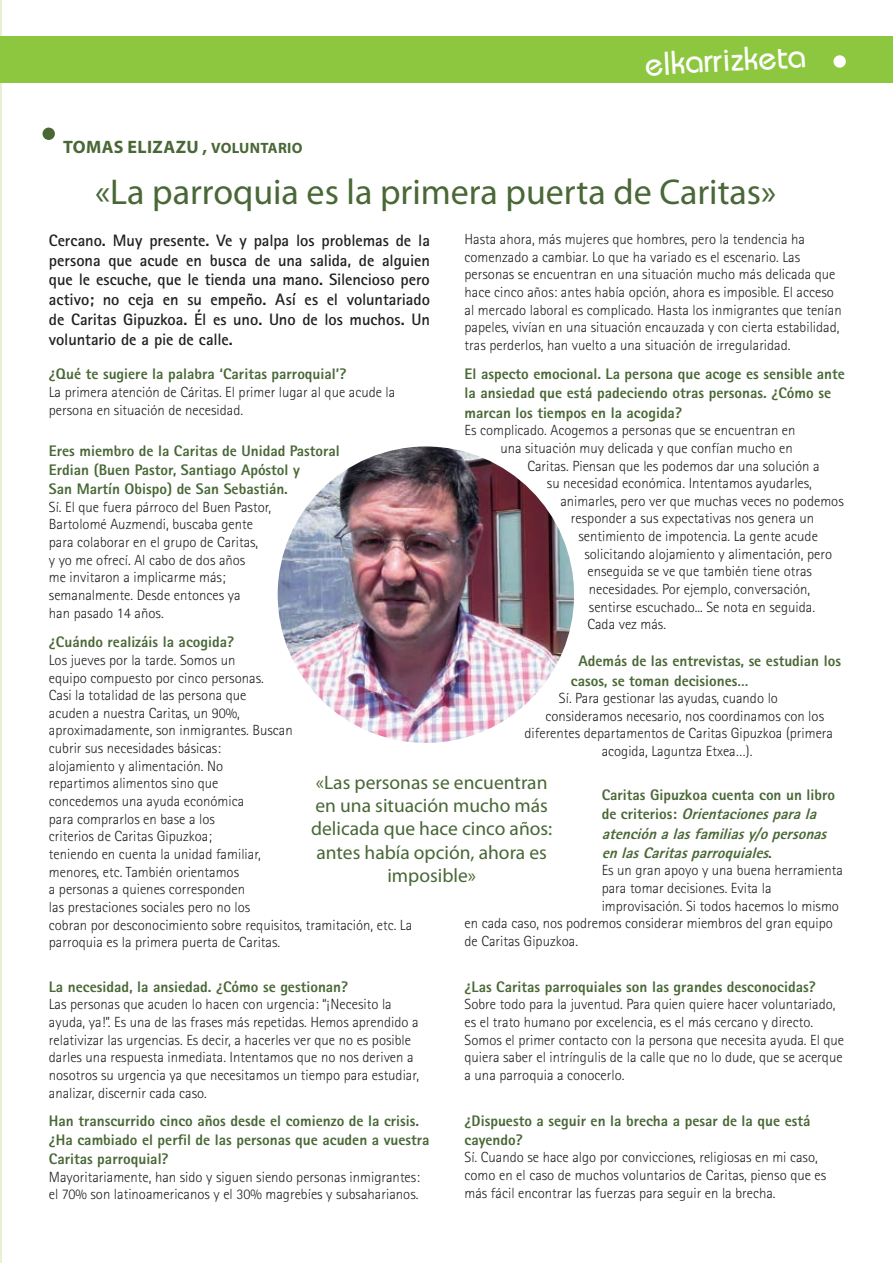
<style>
.page{position:relative;width:893px;height:1263px;background:#fff}
.page>*{position:absolute;margin:0;border:0;box-sizing:border-box;transform-origin:0 0}
.t1{font:36px "Myriad Pro";color:#496836}
.t2{font:500 33px "Bauhaus";color:#fff}
.t3{font:19.5px/23.4px "Myriad Pro";color:#496836;text-align:center}
.t4{font:700 18px "Myriad Pro";letter-spacing:.02em;color:#496836}
.t5{font:700 16.5px/19.8px "Rotis Sans Serif";letter-spacing:-.005em;color:#231f20;text-align:justify}
.t6{font:800 15.3px/19.2px "Rotis Sans Serif";color:#496836}
.t7{font:italic 800 15.3px/19.2px "Rotis Sans Serif";color:#496836}
.t8{font:300 14.7px/17.7px "Rotis Sans Serif";color:#231f20}
.s1{font-size:15px}
.s2{font-style:normal}
</style>
<div class="page">
<hr style="left:0;top:0;width:1px;height:1263px;background:#e6f1d4">
<div style="left:0;top:36px;width:893px;height:47px;background:#8dc73f"></div>
<div style="left:833px;top:55px;width:13px;height:13px;background:#fff;border-radius:50%"></div>
<div style="left:43px;top:128px;width:12px;height:12px;background:#496836;border-radius:50%"></div>
<img style="left:278px;top:446px;width:296px;height:297px;border-radius:148px">
<h2 class="t2" style="left:644px;top:45px;width:163px;rotate:-3deg">elkarrizketa</h2>
<p class="t4" style="left:63px;top:136px;width:241px">TOMAS ELIZAZU , <span class="s1">VOLUNTARIO</span></p>
<h1 class="t1" style="left:95px;top:173px;width:683px">«La parroquia es la primera puerta de Caritas»</h1>
<p class="t8" style="left:465px;top:230px;width:379px">Hasta ahora, más mujeres que hombres, pero la tendencia ha comenzado a cambiar. Lo que ha variado es el escenario. Las personas se encuentran en una situación mucho más delicada que hace cinco años: antes había opción, ahora es imposible. El acceso al mercado laboral es complicado. Hasta los inmigrantes que tenían papeles, vivían en una situación encauzada y con cierta estabilidad, tras perderlos, han vuelto a una situación de irregularidad.</p>
<p class="t6" style="left:465px;top:364px;width:382px">El aspecto emocional. La persona que acoge es sensible ante la ansiedad que está padeciendo otras personas. ¿Cómo se marcan los tiempos en la acogida?</p>
<p class="t8" style="left:465px;top:421px;width:332px">Es complicado. Acogemos a personas que se encuentran en</p>
<p class="t8" style="left:500px;top:439px;width:294px">una situación muy delicada y que confían mucho en</p>
<p class="t8" style="left:527px;top:457px;width:294px">Caritas. Piensan que les podemos dar una solución a</p>
<p class="t8" style="left:547px;top:474px;width:266px">su necesidad económica. Intentamos ayudarles,</p>
<p class="t8" style="left:560px;top:492px;width:285px">animarles, pero ver que muchas veces no podemos</p>
<p class="t8" style="left:571px;top:510px;width:245px">responder a sus expectativas nos genera un</p>
<p class="t8" style="left:578px;top:527px;width:241px">sentimiento de impotencia. La gente acude</p>
<p class="t8" style="left:584px;top:545px;width:249px">solicitando alojamiento y alimentación, pero</p>
<p class="t8" style="left:587px;top:563px;width:226px">enseguida se ve que también tiene otras</p>
<p class="t8" style="left:589px;top:580px;width:223px">necesidades. Por ejemplo, conversación,</p>
<p class="t8" style="left:589px;top:598px;width:228px">sentirse escuchado... Se nota en seguida.</p>
<p class="t8" style="left:587px;top:615px;width:80px">Cada vez más.</p>
<p class="t6" style="left:571px;top:651px;width:272px;text-indent:7px">Además de las entrevistas, se estudian los casos, se toman decisiones…</p>
<p class="t8" style="left:559px;top:689px;width:221px">Sí. Para gestionar las ayudas, cuando lo</p>
<p class="t8" style="left:545px;top:707px;width:280px">consideramos necesario, nos coordinamos con los</p>
<p class="t8" style="left:524px;top:725px;width:310px">diferentes departamentos de Caritas Gipuzkoa (primera</p>
<p class="t8" style="left:602px;top:742px;width:152px">acogida, Laguntza Etxea…).</p>
<p class="t7" style="left:602px;top:785px;width:235px"><span class="s2">Caritas Gipuzkoa cuenta con un libro d e c r i t e r i o s :</span> Orientacionesparala atenciónalasfamiliasy/opersonas enlasCaritasparroquiales<span class="s2">.</span></p>
<p class="t8" style="left:602px;top:861px;width:243px">Es un gran apoyo y una buena herramienta</p>
<p class="t8" style="left:602px;top:879px;width:171px">para tomar decisiones. Evita la</p>
<p class="t8" style="left:602px;top:897px;width:239px">improvisación. Si todos hacemos lo mismo</p>
<p class="t8" style="left:465px;top:914px;width:370px">en cada caso, nos podremos considerar miembros del gran equipo</p>
<p class="t8" style="left:465px;top:932px;width:115px">de Caritas Gipuzkoa.</p>
<p class="t6" style="left:465px;top:977px;width:353px">¿Las Caritas parroquiales son las grandes desconocidas?</p>
<p class="t8" style="left:465px;top:995px;width:381px">Sobre todo para la juventud. Para quien quiere hacer voluntariado, es el trato humano por excelencia, es el más cercano y directo.<br>Somos el primer contacto con la persona que necesita ayuda. El que quiera saber el intríngulis de la calle que no lo dude, que se acerque a una parroquia a conocerlo.</p>
<p class="t6" style="left:465px;top:1111px;width:347px">¿Dispuesto a seguir en la brecha a pesar de la que está cayendo?</p>
<p class="t8" style="left:465px;top:1148px;width:363px">Sí. Cuando se hace algo por convicciones, religiosas en mi caso, como en el caso de muchos voluntarios de Caritas, pienso que es más fácil encontrar las fuerzas para seguir en la brecha.</p>
<p class="t5" style="left:49px;top:230px;width:383px">Cercano. Muy presente. Ve y palpa los problemas de la persona que acude en busca de una salida, de alguien que le escuche, que le tienda una mano. Silencioso pero activo; no ceja en su empeño. Así es el voluntariado de Caritas Gipuzkoa. Él es uno. Uno de los muchos. Un voluntario de a pie de calle.</p>
<p class="t6" style="left:49px;top:364px;width:299px">¿Qué te sugiere la palabra ‘Caritas parroquial’?</p>
<p class="t8" style="left:49px;top:383px;width:348px">La primera atención de Cáritas. El primer lugar al que acude la persona en situación de necesidad.</p>
<p class="t6" style="left:49px;top:441px;width:293px">Eres miembro de la Caritas de Unidad Pastoral<br>Erdian (Buen Pastor, Santiago Apóstol y<br>San Martín Obispo) de San Sebastián.</p>
<p class="t8" style="left:49px;top:498px;width:224px">Sí. El que fuera párroco del Buen Pastor,<br>Bartolomé Auzmendi, buscaba gente para colaborar en el grupo de Caritas,<br>y yo me ofrecí. Al cabo de dos años<br>me invitaron a implicarme más; semanalmente. Desde entonces ya<br>han pasado 14 años.</p>
<p class="t6" style="left:49px;top:632px;width:187px">¿Cuándo realizáis la acogida?</p>
<p class="t8" style="left:49px;top:651px;width:365px">Los jueves por la tarde. Somos un<br>equipo compuesto por cinco personas.<br>Casi la totalidad de las persona que<br>acuden a nuestra Caritas, un 90%,<br>aproximadamente, son inmigrantes. Buscan<br>cubrir sus necesidades básicas:<br>alojamiento y alimentación. No<br>repartimos alimentos sino que<br>concedemos una ayuda económica<br>para comprarlos en base a los<br>criterios de Caritas Gipuzkoa;<br>teniendo en cuenta la unidad familiar,<br>menores, etc. También orientamos<br>a personas a quienes corresponden<br>las prestaciones sociales pero no los<br>cobran por desconocimiento sobre requisitos, tramitación, etc. La parroquia es la primera puerta de Caritas.</p>
<p class="t6" style="left:49px;top:977px;width:301px">La necesidad, la ansiedad. ¿Cómo se gestionan?</p>
<p class="t8" style="left:49px;top:995px;width:372px">Las personas que acuden lo hacen con urgencia: “¡Necesito la ayuda, ya!”. Es una de las frases más repetidas. Hemos aprendido a relativizar las urgencias. Es decir, a hacerles ver que no es posible darles una respuesta inmediata. Intentamos que no nos deriven a nosotros su urgencia ya que necesitamos un tiempo para estudiar, analizar, discernir cada caso.</p>
<p class="t6" style="left:49px;top:1111px;width:382px">Han transcurrido cinco años desde el comienzo de la crisis. ¿Ha cambiado el perfil de las personas que acuden a vuestra<br>Caritas parroquial?</p>
<p class="t8" style="left:49px;top:1168px;width:372px">Mayoritariamente, han sido y siguen siendo personas inmigrantes: el 70% son latinoamericanos y el 30% magrebíes y subsaharianos.</p>
<h3 class="t3" style="left:311px;top:771px;width:243px">«Las personas se encuentran en una situación mucho más delicada que hace cinco años: antes había opción, ahora es imposible»</h3>
</div>
